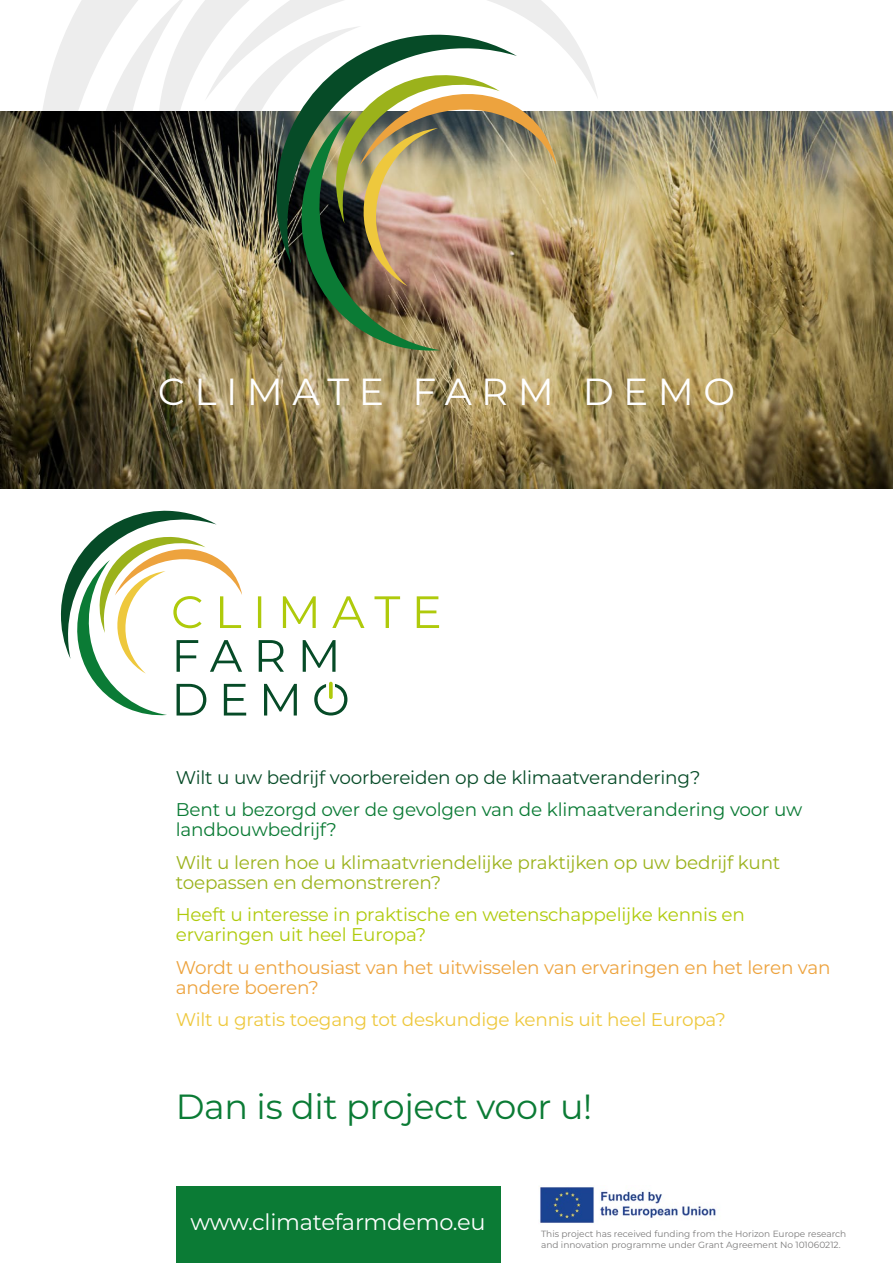
<style>
.page{position:relative;width:893px;height:1263px;background:#fff}
.page>*{position:absolute;margin:0;border:0;box-sizing:border-box;transform-origin:0 0}
.t1{font:37.65px "Montserrat";letter-spacing:.25em;color:#fff}
.t2{font:34.95px "Montserrat";letter-spacing:-.01em;color:#0b7b35}
.t3{font:22.5px "Montserrat";letter-spacing:-.01em;color:#fff}
.t4{font:18.45px/19.8px "Montserrat";letter-spacing:-.01em;color:#9bb21b}
.t5{font:18.45px/19.8px "Montserrat";letter-spacing:-.01em;color:#afca0b}
.t6{font:18.45px/19.8px "Montserrat";letter-spacing:-.01em;color:#eda33e}
.t7{font:18.45px/19.8px "Montserrat";letter-spacing:-.01em;color:#0b7b35}
.t8{font:18.45px "Montserrat";letter-spacing:-.01em;color:#eec83d}
.t9{font:18.45px "Montserrat";letter-spacing:-.01em;color:#064b27}
.t10{font:9px/10.8px "Montserrat";color:#7c7b7b}
</style>
<div class="page">
<svg style="left:52px;top:0;width:104px;height:111px;fill:#ededed"></svg>
<svg style="left:156px;top:0;width:49px;height:111px;fill:#f3f3f3"></svg>
<svg style="left:189px;top:26px;width:16px;height:85px"></svg>
<svg style="left:60px;top:510px;width:379px;height:206px"></svg>
<img style="left:0;top:111px;width:893px;height:378px">
<img style="left:205px;top:0;width:393px;height:352px">
<div style="left:176px;top:1187px;width:324px;height:76px;background:#0b7b35"></div>
<img style="left:539px;top:1186px;width:177px;height:37px">
<p class="t1" style="left:158px;top:366px;width:579px">CLIMATE FARM DEMO</p>
<p class="t9" style="left:176px;top:764px;width:526px">Wilt u uw bedrijf voorbereiden op de klimaatverandering?</p>
<p class="t7" style="left:176px;top:799px;width:628px">Bent u bezorgd over de gevolgen van de klimaatverandering voor uw landbouwbedrijf?</p>
<p class="t4" style="left:176px;top:852px;width:606px">Wilt u leren hoe u klimaatvriendelijke praktijken op uw bedrijf kunt toepassen en demonstreren?</p>
<p class="t5" style="left:176px;top:904px;width:571px">Heeft u interesse in praktische en wetenschappelijke kennis en ervaringen uit heel Europa?</p>
<p class="t6" style="left:176px;top:957px;width:656px">Wordt u enthousiast van het uitwisselen van ervaringen en het leren van andere boeren?</p>
<p class="t8" style="left:176px;top:1007px;width:552px">Wilt u gratis toegang tot deskundige kennis uit heel Europa?</p>
<p class="t2" style="left:176px;top:1082px;width:418px">Dan is dit project voor u!</p>
<p class="t3" style="left:190px;top:1207px;width:297px">www.climatefarmdemo.eu</p>
<p class="t10" style="left:541px;top:1228px;width:307px">This project has received funding from the Horizon Europe research and innovation programme under Grant Agreement No 101060212.</p>
</div>
